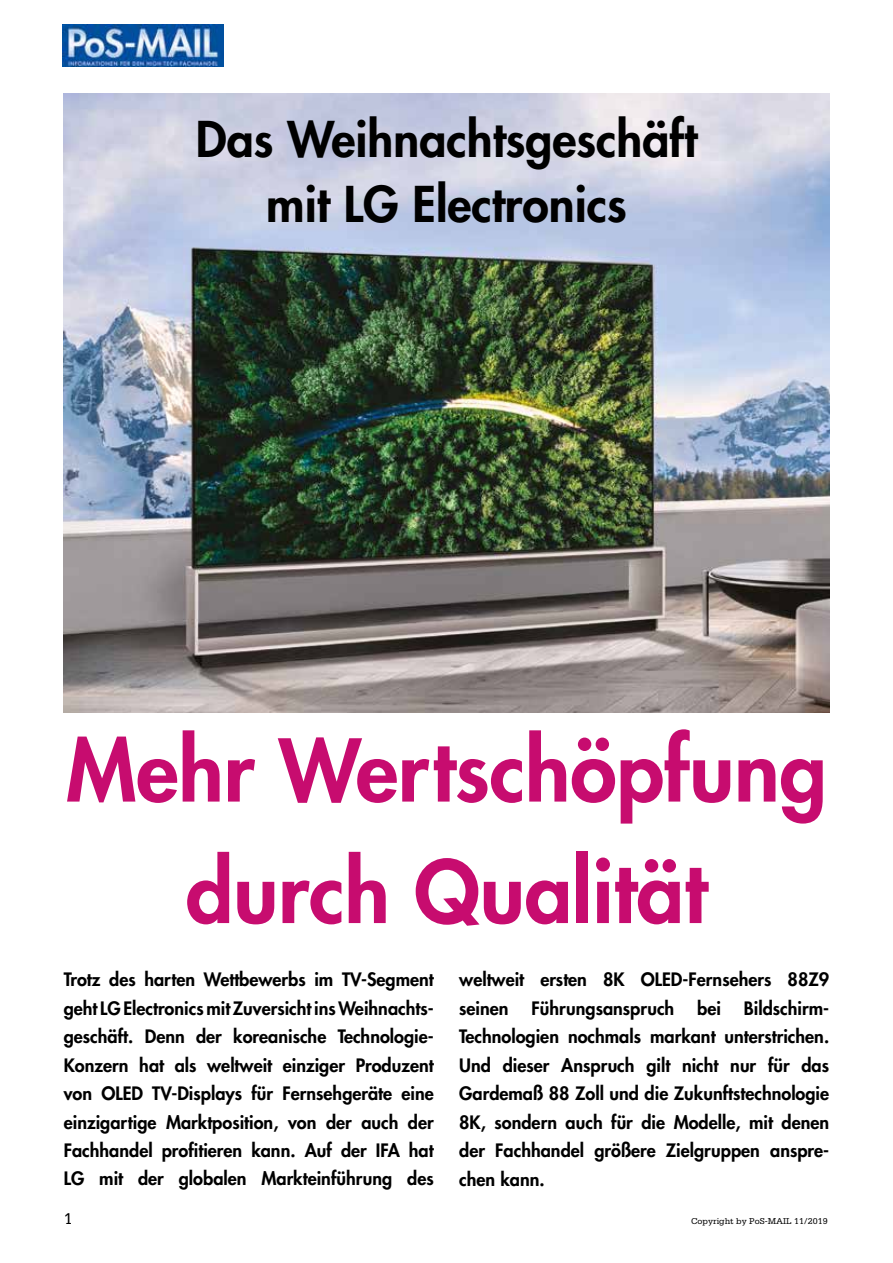
<style>
.page{position:relative;width:893px;height:1263px;background:#fff}
.page>*{position:absolute;margin:0;border:0;box-sizing:border-box;transform-origin:0 0}
.t1{font:800 84px/121.5px "Futura";color:#c70c6f;text-align:center}
.t2{font:800 48px/64.5px "Futura";color:#000;text-align:center}
.t3{font:800 18px/28.5px "Futura";color:#000;text-align:justify}
.t4{font:16.5px "Serifa";color:#000}
.t5{font:9px "Serifa";color:#000}
</style>
<div class="page">
<img style="left:63px;top:25px;width:160px;height:42px">
<img style="left:64px;top:94px;width:765px;height:619px">
<h2 class="t2" style="left:196px;top:107px;width:503px">Das Weihnachtsgeschäft mit LG Electronics</h2>
<h1 class="t1" style="left:66px;top:708px;width:762px">Mehr Wertschöpfung durch Qualität</h1>
<p class="t3" style="left:64px;top:965px;width:371px">Trotz des harten Wettbewerbs im TV-Segment geht LG Electronics mit Zuversicht ins Weihnachts&shy;geschäft. Denn der koreanische Technologie-Konzern hat als weltweit einziger Produzent von OLED TV-Displays für Fernsehgeräte eine einzigartige Marktposition, von der auch der Fachhandel profitieren kann. Auf der IFA hat LG mit der globalen Markteinführung des</p>
<p class="t3" style="left:459px;top:965px;width:371px">weltweit ersten 8K OLED-Fernsehers 88Z9 seinen</p>
<p class="t3" style="left:459px;top:993px;width:371px;text-indent:285px">Bildschirm-Technologien nochmals markant unterstrichen.<br>Und dieser Anspruch gilt nicht nur für das Gardemaß 88 Zoll und die Zukunftstechnologie 8K, sondern auch für die Modelle, mit denen der Fachhandel größere Zielgruppen anspre&shy;chen kann.</p>
<p class="t3" style="left:532px;top:993px;width:144px">Führungsanspruch</p>
<p class="t3" style="left:697px;top:993px;width:25px">bei</p>
<p class="t4" style="left:64px;top:1210px;width:11px">1</p>
<p class="t5" style="left:691px;top:1216px;width:138px">Copyright by PoS-MAIL 11/2019</p>
</div>
